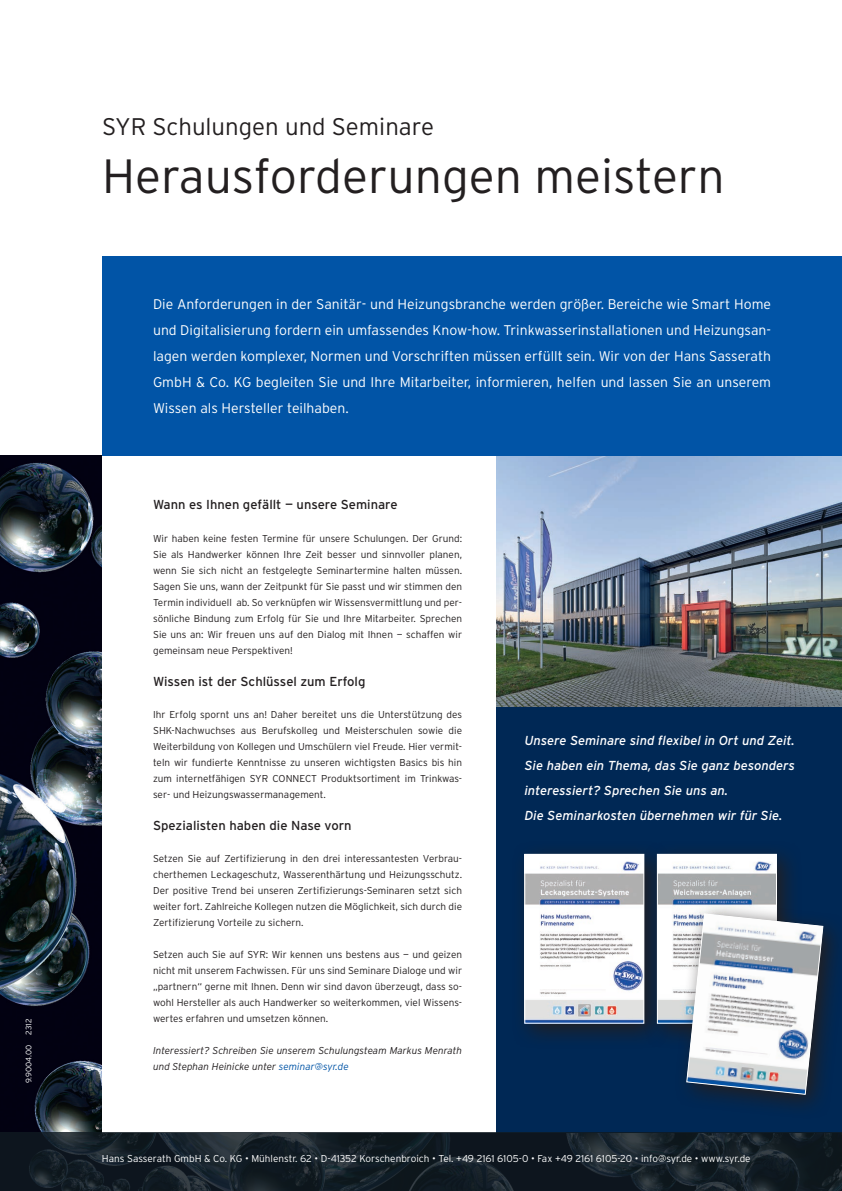
<style>
.page{position:relative;width:842px;height:1191px;background:#fff}
.page>*{position:absolute;margin:0;border:0;box-sizing:border-box;transform-origin:0 0}
.t1{font:300 48px "Interstate";color:#231f20}
.t2{font:300 24px "Interstate";color:#231f20}
.t3{font:300 14px/26px "Interstate";color:#fff;text-align:justify}
.t4{font:italic 13px "Interstate";color:#fff}
.t5{font:13px "Interstate";color:#231f20}
.t6{font:300 10px/16px "Interstate";color:#231f20;text-align:justify}
.t7{font:300 10px "Interstate";color:#fff}
.t8{font:italic 300 10px/16px "Interstate";color:#231f20}
.t9{font:300 8px "Interstate";color:#fff}
.s1{color:#0154a6}
</style>
<div class="page">
<img style="left:0;top:455px;width:842px;height:677px">
<div style="left:495px;top:455px;width:346px;height:677px;background:#002855"></div>
<img style="left:495px;top:455px;width:346px;height:251px">
<div style="left:102px;top:455px;width:393px;height:677px;background:#fff"></div>
<svg style="left:523px;top:852px;width:121px;height:186px;fill:#0d2544"></svg>
<img style="left:526px;top:856px;width:116px;height:165px">
<div style="left:524px;top:854px;width:120px;height:169px;border:1px solid #fff"></div>
<svg style="left:644px;top:852px;width:147px;height:185px;fill:#11233d"></svg>
<img style="left:659px;top:856px;width:116px;height:165px">
<div style="left:657px;top:854px;width:120px;height:169px;border:1px solid #fff"></div>
<svg style="left:675px;top:902px;width:167px;height:216px"></svg>
<svg style="left:686px;top:913px;width:137px;height:182px"></svg>
<div style="left:102px;top:256px;width:740px;height:199px;background:#0154a6"></div>
<svg style="left:0;top:1132px;width:842px;height:59px;fill:#101c23"></svg>
<p class="t9" style="left:24px;top:1034px;width:17px;rotate:-90deg">2312</p>
<p class="t9" style="left:24px;top:1083px;width:40px;rotate:-90deg">9.9004.00</p>
<p class="t2" style="left:102px;top:113px;width:333px">SYR Schulungen und Seminare</p>
<p class="t1" style="left:102px;top:149px;width:624px">Herausforderungen meistern</p>
<p class="t3" style="left:153px;top:291px;width:620px">Die Anforderungen in der Sanitär- und Heizungsbranche werden größer. Bereiche wie Smart Home und Digitalisierung fordern ein umfassendes Know-how. Trinkwasserinstallationen und Heizungsan&shy;lagen werden komplexer, Normen und Vorschriften müssen erfüllt sein. Wir von der Hans Sasserath GmbH &amp; Co. KG begleiten Sie und Ihre Mitarbeiter, informieren, helfen und lassen Sie an unserem Wissen als Hersteller teilhaben.</p>
<p class="t5" style="left:153px;top:497px;width:246px">Wann es Ihnen gefällt — unsere Seminare</p>
<p class="t6" style="left:153px;top:530px;width:311px">Wir haben keine festen Termine für unsere Schulungen. Der Grund:<br>Sie als Handwerker können Ihre Zeit besser und sinnvoller planen, wenn Sie sich nicht an festgelegte Seminartermine halten müssen.<br>Sagen Sie uns, wann der Zeitpunkt für Sie passt und wir stimmen den Termin individuell ab. So verknüpfen wir Wissensvermittlung und per&shy;sönliche Bindung zum Erfolg für Sie und Ihre Mitarbeiter. Sprechen Sie uns an: Wir freuen uns auf den Dialog mit Ihnen — schaffen wir gemeinsam neue Perspektiven!</p>
<p class="t5" style="left:153px;top:673px;width:214px">Wissen ist der Schlüssel zum Erfolg</p>
<p class="t6" style="left:153px;top:706px;width:310px">Ihr Erfolg spornt uns an! Daher bereitet uns die Unterstützung des SHK-Nachwuchses aus Berufskolleg und Meisterschulen sowie die Weiterbildung von Kollegen und Umschülern viel Freude. Hier vermit&shy;teln wir fundierte Kenntnisse zu unseren wichtigsten Basics bis hin zum internetfähigen SYR CONNECT Produktsortiment im Trinkwas&shy;ser- und Heizungswassermanagement.</p>
<p class="t5" style="left:153px;top:817px;width:200px">Spezialisten haben die Nase vorn</p>
<p class="t6" style="left:153px;top:850px;width:310px">Setzen Sie auf Zertifizierung in den drei interessantesten Verbrau&shy;cherthemen Leckageschutz, Wasserenthärtung und Heizungsschutz.<br>Der positive Trend bei unseren Zertifizierungs-Seminaren setzt sich weiter fort. Zahlreiche Kollegen nutzen die Möglichkeit, sich durch die Zertifizierung Vorteile zu sichern.</p>
<p class="t6" style="left:153px;top:946px;width:310px">Setzen auch Sie auf SYR: Wir kennen uns bestens aus — und geizen nicht mit unserem Fachwissen. Für uns sind Seminare Dialoge und wir „partnern“ gerne mit Ihnen. Denn wir sind davon überzeugt, dass so&shy;wohl Hersteller als auch Handwerker so weiterkommen, viel Wissens&shy;wertes erfahren und umsetzen können.</p>
<p class="t8" style="left:153px;top:1042px;width:310px">Interessiert? Schreiben Sie unserem Schulungsteam Markus Menrath und Stephan Heinicke unter <span class="s1">seminar@syr.de</span></p>
<p class="t4" style="left:524px;top:733px;width:272px">Unsere Seminare sind flexibel in Ort und Zeit.</p>
<p class="t4" style="left:524px;top:758px;width:272px">Sie haben ein Thema, das Sie ganz besonders</p>
<p class="t4" style="left:524px;top:783px;width:205px">interessiert? Sprechen Sie uns an.</p>
<p class="t4" style="left:524px;top:808px;width:259px">Die Seminarkosten übernehmen wir für Sie.</p>
<p class="t7" style="left:102px;top:1153px;width:650px">Hans Sasserath GmbH &amp; Co. KG • Mühlenstr. 62 • D-41352 Korschenbroich • Tel. +49 2161 6105-0 • Fax +49 2161 6105-20 • info@syr.de • www.syr.de</p>
</div>
